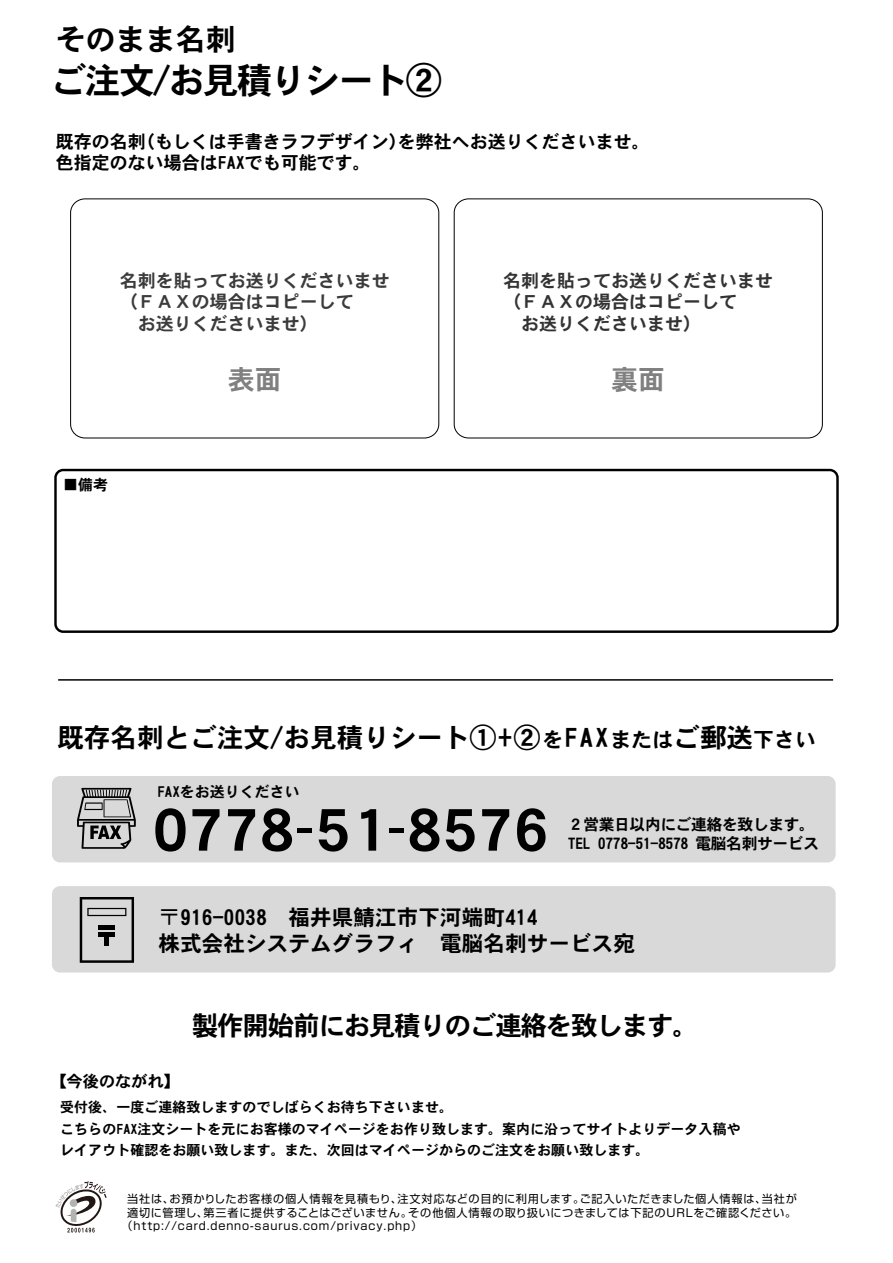
<style>
.page{position:relative;width:893px;height:1263px;background:#fff}
.page>*{position:absolute;margin:0;border:0;box-sizing:border-box;transform-origin:0 0}
.t1{font:58.5px "DFHS Gothic W7 WINP RKSJ H";letter-spacing:.045em;color:#000}
.t2{font:35.7px "DFHS Gothic W7 WIN RKSJ H";letter-spacing:-.05em;color:#000}
.t3{font:30px "DFHS Gothic W7 WIN RKSJ H";color:#000}
.t4{font:27px "DFHS Gothic W7 WIN RKSJ H";color:#808080}
.t5{font:26.55px "DFHS Gothic W7 WIN RKSJ H";color:#000}
.t6{font:26.55px "DFHS Gothic W7 WIN RKSJ H";letter-spacing:-.05em;color:#000}
.t7{font:21.6px/26px "DFHS Gothic W7 WIN RKSJ H";color:#000}
.t8{font:18px/21.6px "DFHS Gothic W7 WIN RKSJ H";color:#000}
.t9{font:18px/21.6px "DFHS Gothic W7 WIN RKSJ H";color:#333}
.t10{font:18px/21.6px "DFHS Gothic W7 WIN RKSJ H";color:#3b3b3b}
.t11{font:16.2px "DFHS Gothic W7 WIN RKSJ H";color:#000}
.t12{font:15.75px/18.9px "DFHS Gothic W7 WIN RKSJ H";letter-spacing:-.025em;color:#000}
.t13{font:15px "DFHS Gothic W7 WIN RKSJ H";color:#000}
.t14{font:14.1px/21.1px "DFHS Gothic W7 WIN RKSJ H";color:#000}
.t15{font:11.1px "Shin Go Pro";letter-spacing:.075em;color:#000}
.t16{font:11.1px "Shin Go Pro";letter-spacing:.05em;color:#000}
.s1{font-size:21px}
</style>
<div class="page">
<div style="left:52px;top:776px;width:784px;height:86px;background:#d9d9d9;border-radius:8px"></div>
<div style="left:52px;top:886px;width:784px;height:86px;background:#d9d9d9;border-radius:8px"></div>
<svg style="left:77px;top:788px;width:59px;height:61px"></svg>
<div style="left:54px;top:469px;width:785px;height:164px;border:2px solid #000;border-radius:8px"></div>
<div style="left:454px;top:198px;width:369px;height:240px;border:1px solid #000;border-radius:14px"></div>
<div style="left:70px;top:198px;width:369px;height:240px;border:1px solid #000;border-radius:14px"></div>
<svg style="left:80px;top:897px;width:54px;height:66px"></svg>
<hr style="left:99px;top:925px;width:16px;height:4px;background:#000">
<hr style="left:99px;top:932px;width:16px;height:4px;background:#000">
<hr style="left:105px;top:935px;width:4px;height:10px;background:#000">
<svg style="left:55px;top:1181px;width:52px;height:51px"></svg>
<hr style="left:58px;top:679px;width:775px;height:2px;background:#000">
<h3 class="t3" style="left:56px;top:24px;width:182px">そのまま名刺</h3>
<h2 class="t2" style="left:51px;top:62px;width:392px">ご注文/お見積りシート②</h2>
<p class="t8" style="left:56px;top:130px;width:596px">既存の名刺(もしくは手書きラフデザイン)を弊社へお送りくださいませ。色指定のない場合はFAXでも可能です。</p>
<p class="t10" style="left:120px;top:270px;width:271px">名刺を貼ってお送りくださいませ（ＦＡＸの場合はコピーして<br>　お送りくださいませ）</p>
<h3 class="t4" style="left:228px;top:366px;width:55px">表面</h3>
<h3 class="t4" style="left:611px;top:366px;width:55px">裏面</h3>
<p class="t9" style="left:503px;top:270px;width:271px">名刺を貼ってお送りくださいませ（ＦＡＸの場合はコピーして<br>　お送りくださいませ）</p>
<p class="t13" style="left:63px;top:477px;width:46px">■備考</p>
<h3 class="t5" style="left:57px;top:725px;width:760px">既存名刺とご注文/お見積りシート①+②<span class="s1">を</span>FAX<span class="s1">または</span>ご郵送<span class="s1">下さい</span></h3>
<p class="t13" style="left:157px;top:784px;width:144px">FAXをお送りください</p>
<h1 class="t1" style="left:154px;top:801px;width:395px">0778-51-8576</h1>
<p class="t12" style="left:568px;top:814px;width:253px">２営業日以内にご連絡を致します。<br>TEL 0778-51-8578 電脳名刺サービス</p>
<h3 class="t7" style="left:159px;top:904px;width:478px">〒916-0038　福井県鯖江市下河端町414<br>株式会社システムグラフィ　電脳名刺サービス宛</h3>
<h3 class="t6" style="left:192px;top:1012px;width:508px">製作開始前にお見積りのご連絡を致します。</h3>
<p class="t11" style="left:50px;top:1073px;width:131px">【今後のながれ】</p>
<p class="t14" style="left:60px;top:1097px;width:682px">受付後、一度ご連絡致しますのでしばらくお待ち下さいませ。<br>こちらのFAX注文シートを元にお客様のマイページをお作り致します。案内に沿ってサイトよりデータ入稿やレイアウト確認をお願い致します。また、次回はマイページからのご注文をお願い致します。</p>
<p class="t15" style="left:127px;top:1190px;width:671px">当社は、お預かりしたお客様の個人情報を見積もり、注文対応などの目的に利用します。ご記入いただきました個人情報は、当社が</p>
<p class="t16" style="left:127px;top:1203px;width:671px">適切に管理し、第三者に提供することはございません。その他個人情報の取り扱いにつきましては下記のURLをご確認ください。</p>
<p class="t15" style="left:122px;top:1217px;width:302px">（http://card.denno-saurus.com/privacy.php）</p>
</div>
